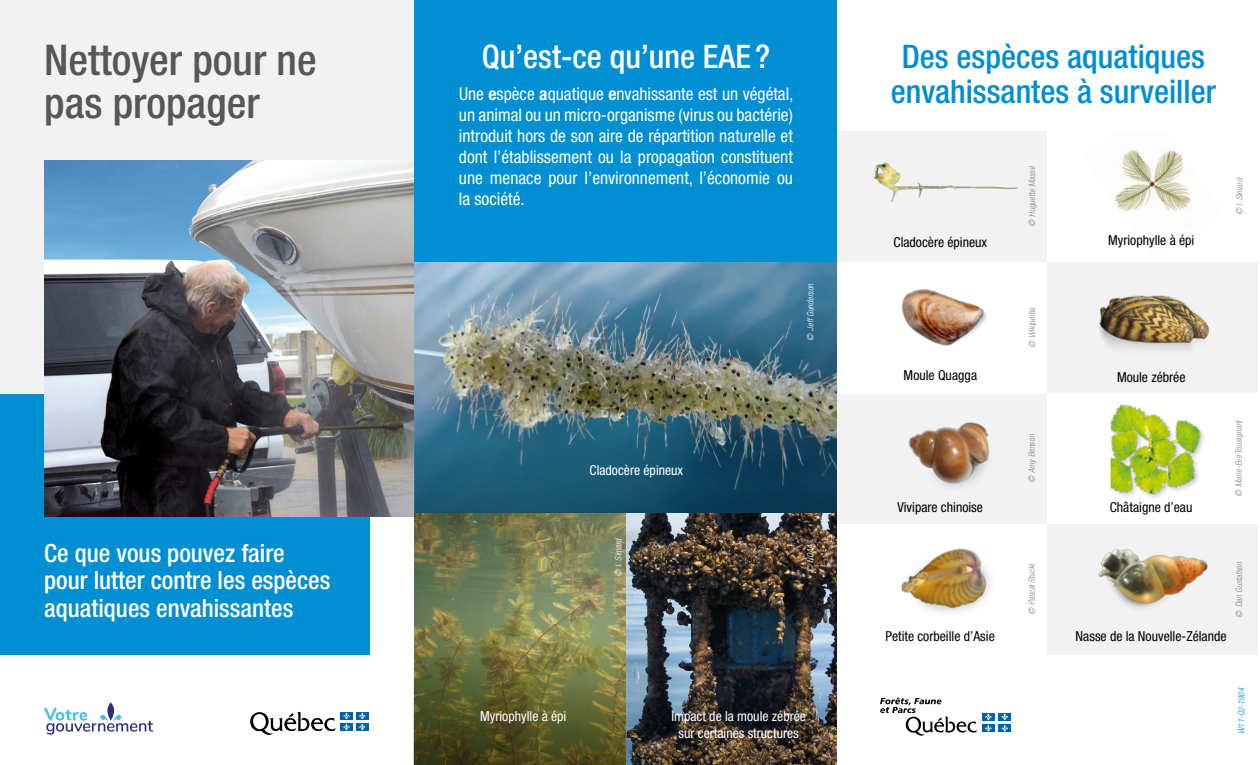
<style>
.page{position:relative;width:1260px;height:765px;background:#fff}
.page>*{position:absolute;margin:0;border:0;box-sizing:border-box;transform-origin:0 0}
.t1{font:500 condensed 42.5px/42.5px "Helvetica Neue LT Std";color:#575756}
.t2{font:500 condensed 32.5px/35px "Helvetica Neue LT Std";color:#008fd3;text-align:center}
.t3{font:500 condensed 32.5px "Helvetica Neue LT Std";color:#fff}
.t4{font:500 condensed 25px/27.5px "Helvetica Neue LT Std";color:#fff}
.t5{font:condensed 17.5px/21px "Helvetica Neue LT Std";color:#fff;text-align:justify}
.t6{font:condensed 13.75px "Helvetica Neue LT Std";color:#000}
.t7{font:condensed 13.75px/16.5px "Helvetica Neue LT Std";color:#fff;text-align:center}
.t8{font:italic 300 condensed 8.75px "Helvetica Neue LT Std";color:#8c827e}
.t9{font:italic 300 condensed 8.75px "Helvetica Neue LT Std";color:#fff}
.t10{font:italic 300 condensed 8.75px "Helvetica Neue LT Std";color:#008fd3}
.s1{font-weight:700}
</style>
<div class="page">
<div style="left:0;top:0;width:415px;height:495px;background:#f2f2f2"></div>
<div style="left:0;top:394px;width:369px;height:261px;background:#008fd3"></div>
<img style="left:44px;top:160px;width:371px;height:356px">
<svg style="left:250px;top:712px;width:86px;height:23px"></svg>
<div style="left:340px;top:712px;width:13px;height:8px;background:#0061ad"></div>
<div style="left:356px;top:712px;width:12px;height:8px;background:#0061ad"></div>
<div style="left:340px;top:723px;width:13px;height:8px;background:#0061ad"></div>
<svg style="left:343px;top:713px;width:7px;height:17px"></svg>
<div style="left:356px;top:723px;width:12px;height:8px;background:#0061ad"></div>
<svg style="left:359px;top:713px;width:7px;height:17px"></svg>
<svg style="left:44px;top:702px;width:109px;height:33px"></svg>
<img style="left:415px;top:262px;width:422px;height:251px">
<svg style="left:415px;top:513px;width:212px;height:132px;background:#7d8357"></svg>
<img style="left:627px;top:513px;width:210px;height:252px">
<div style="left:415px;top:0;width:422px;height:262px;background:#008fd3"></div>
<img style="left:415px;top:406px;width:421px;height:107px">
<img style="left:413px;top:645px;width:422px;height:120px">
<div style="left:837px;top:132px;width:210px;height:131px;background:#f2f2f2"></div>
<img style="left:873px;top:162px;width:145px;height:40px">
<img style="left:837px;top:394px;width:210px;height:130px">
<img style="left:1115px;top:149px;width:76px;height:76px">
<img style="left:837px;top:262px;width:210px;height:84px">
<div style="left:1047px;top:262px;width:210px;height:130px;background:#f2f2f2"></div>
<img style="left:1099px;top:295px;width:111px;height:55px">
<img style="left:1047px;top:524px;width:210px;height:131px">
<svg style="left:880px;top:698px;width:97px;height:38px"></svg>
<div style="left:982px;top:713px;width:13px;height:8px;background:#0063af"></div>
<div style="left:998px;top:713px;width:13px;height:8px;background:#0063af"></div>
<div style="left:982px;top:724px;width:13px;height:8px;background:#0063af"></div>
<svg style="left:985px;top:713px;width:7px;height:19px"></svg>
<div style="left:998px;top:724px;width:13px;height:8px;background:#0063af"></div>
<svg style="left:1001px;top:713px;width:7px;height:19px"></svg>
<div style="left:1108px;top:403px;width:100px;height:98px;background:#000;opacity:.2"></div>
<img style="left:1111px;top:404px;width:97px;height:97px">
<h1 class="t1" style="left:44px;top:38px;width:274px">Nettoyer pour ne pas propager</h1>
<h2 class="t3" style="left:482px;top:37px;width:290px">Qu’est-ce qu’une EAE ?</h2>
<p class="t5" style="left:459px;top:84px;width:336px">Une <span class="s1">e</span>spèce <span class="s1">a</span>quatique <span class="s1">e</span>nvahissante est un végétal, un animal ou un micro-organisme (virus ou bactérie) introduit hors de son aire de répartition naturelle et dont l’établissement ou la propagation constituent une menace pour l’environnement, l’économie ou la société.</p>
<p class="t9" style="left:806px;top:341px;width:59px;rotate:-90deg">© Jeff Gunderson</p>
<p class="t7" style="left:590px;top:462px;width:95px">Cladocère épineux</p>
<h3 class="t4" style="left:44px;top:539px;width:288px">Ce que vous pouvez faire pour lutter contre les espèces aquatiques envahissantes</h3>
<p class="t9" style="left:613px;top:577px;width:41px;rotate:-90deg">© I. Simard</p>
<p class="t9" style="left:806px;top:572px;width:29px;rotate:-90deg">© NOAA</p>
<p class="t7" style="left:480px;top:708px;width:88px">Myriophylle à épi</p>
<p class="t7" style="left:671px;top:708px;width:136px">Impact de la moule zébrée sur certaines structures</p>
<h2 class="t2" style="left:891px;top:39px;width:327px">Des espèces aquatiques envahissantes à surveiller</h2>
<p class="t8" style="left:1027px;top:227px;width:62px;rotate:-90deg">© Huguette Massé</p>
<p class="t6" style="left:894px;top:234px;width:95px">Cladocère épineux</p>
<p class="t6" style="left:1108px;top:233px;width:88px">Myriophylle à épi</p>
<p class="t8" style="left:1234px;top:215px;width:39px;rotate:-90deg">© I. Simard</p>
<p class="t8" style="left:1027px;top:348px;width:42px;rotate:-90deg">© Wikipédia</p>
<p class="t6" style="left:904px;top:367px;width:75px">Moule Quagga</p>
<p class="t6" style="left:1117px;top:369px;width:70px">Moule zébrée</p>
<p class="t8" style="left:1027px;top:483px;width:51px;rotate:-90deg">© Amy Benson</p>
<p class="t6" style="left:897px;top:499px;width:87px">Vivipare chinoise</p>
<p class="t6" style="left:1110px;top:499px;width:84px">Châtaigne d’eau</p>
<p class="t8" style="left:1234px;top:497px;width:79px;rotate:-90deg">© Marie-Ève Tousignant</p>
<p class="t8" style="left:1027px;top:615px;width:54px;rotate:-90deg">© Pascal Stucki</p>
<p class="t6" style="left:886px;top:628px;width:111px">Petite corbeille d’Asie</p>
<p class="t6" style="left:1076px;top:628px;width:152px">Nasse de la Nouvelle-Zélande</p>
<p class="t8" style="left:1234px;top:618px;width:57px;rotate:-90deg">© Dan Gustafson</p>
<p class="t10" style="left:1237px;top:734px;width:48px;rotate:-90deg">W11-02-1904</p>
</div>
